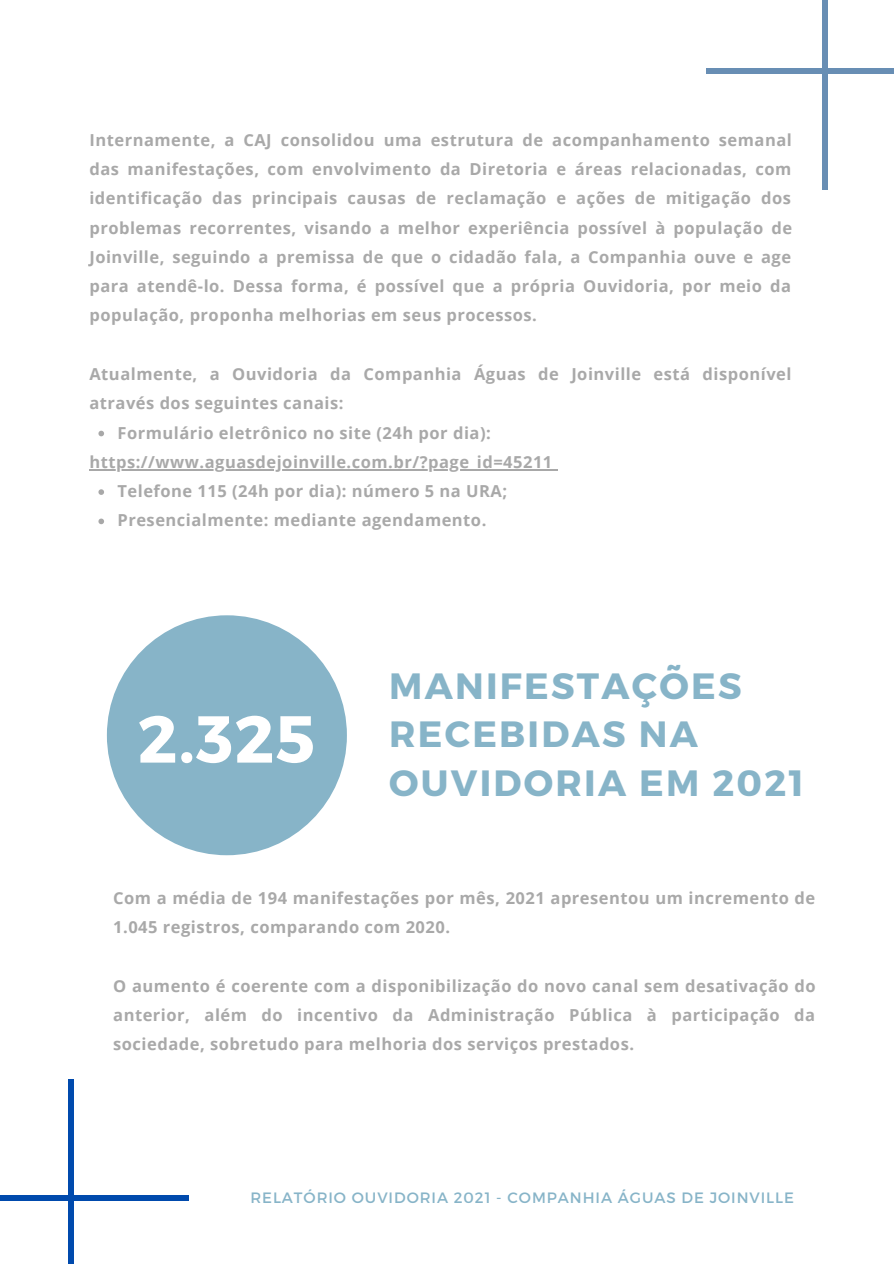
<style>
.page{position:relative;width:894px;height:1264px;background:#fff}
.page>*{position:absolute;margin:0;border:0;box-sizing:border-box;transform-origin:0 0}
.t1{font:700 66.3px "Montserrat";color:#fff}
.t2{font:700 36.45px/48.4px "Montserrat";letter-spacing:.06em;color:#87b4c8}
.t3{font:700 16.5px/29.2px "Open Sans";letter-spacing:.03em;color:#545454}
.t4{font:15px "Montserrat";letter-spacing:.06em;color:#87b4c8}
</style>
<div class="page">
<div style="left:68px;top:1079px;width:5px;height:184px;background:#004aad"></div>
<div style="left:0;top:1195px;width:189px;height:6px;background:#004aad"></div>
<div style="left:822px;top:0;width:6px;height:190px;background:#688eb4"></div>
<div style="left:706px;top:68px;width:187px;height:6px;background:#688eb4"></div>
<div style="left:107px;top:615px;width:240px;height:240px;background:#87b4c8;border-radius:50%"></div>
<svg style="left:98px;top:431px;width:6px;height:5px"></svg>
<svg style="left:98px;top:489px;width:6px;height:6px"></svg>
<svg style="left:98px;top:518px;width:6px;height:6px"></svg>
<hr style="left:89px;top:469px;width:463px;height:1px;background:#545454">
<p class="t3" style="left:89px;top:125px;width:704px;text-align:justify">Internamente, a CAJ consolidou uma estrutura de acompanhamento semanal das manifestações, com envolvimento da Diretoria e áreas relacionadas, com identificação das principais causas de reclamação e ações de mitigação dos problemas recorrentes, visando a melhor experiência possível à população de Joinville, seguindo a premissa de que o cidadão fala, a Companhia ouve e age para atendê-lo. Dessa forma, é possível que a própria Ouvidoria, por meio da população, proponha melhorias em seus processos.</p>
<p class="t3" style="left:89px;top:359px;width:703px">Atualmente, a Ouvidoria da Companhia Águas de Joinville está disponível através dos seguintes canais:</p>
<p class="t3" style="left:117px;top:417px;width:374px">Formulário eletrônico no site (24h por dia):</p>
<p class="t3" style="left:89px;top:447px;width:464px">https://www.aguasdejoinville.com.br/?page_id=45211</p>
<p class="t3" style="left:117px;top:476px;width:391px">Telefone 115 (24h por dia): número 5 na URA;<br>Presencialmente: mediante agendamento.</p>
<p class="t1" style="left:138px;top:696px;width:179px">2.325</p>
<p class="t2" style="left:389px;top:659px;width:416px">MANIFESTAÇÕES<br>RECEBIDAS NA<br>OUVIDORIA EM 2021</p>
<p class="t3" style="left:113px;top:882px;width:703px">Com a média de 194 manifestações por mês, 2021 apresentou um incremento de<br>1.045 registros, comparando com 2020.</p>
<p class="t3" style="left:113px;top:970px;width:703px;text-align:justify">O aumento é coerente com a disponibilização do novo canal sem desativação do anterior, além do incentivo da Administração Pública à participação da sociedade, sobretudo para melhoria dos serviços prestados.</p>
<p class="t4" style="left:250px;top:1187px;width:545px">RELATÓRIO OUVIDORIA 2021 - COMPANHIA ÁGUAS DE JOINVILLE</p>
</div>
